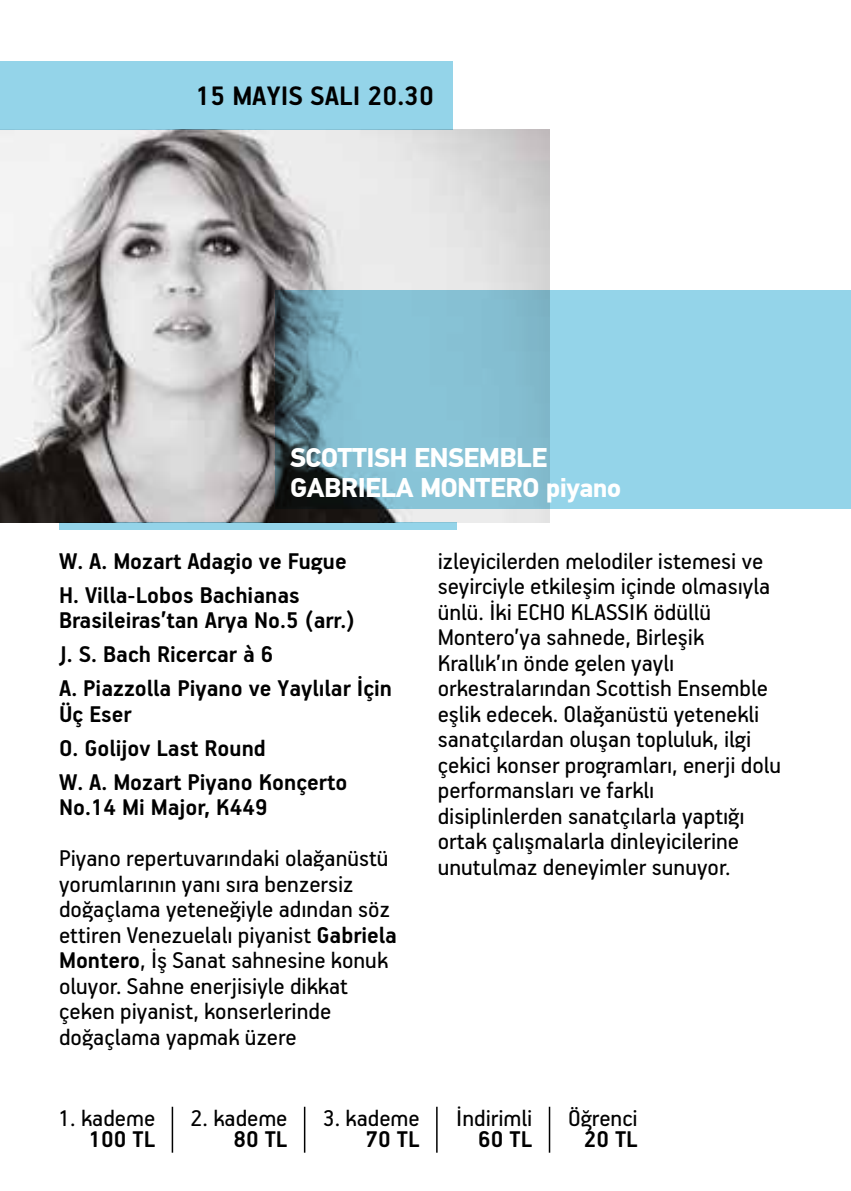
<style>
.page{position:relative;width:851px;height:1191px;background:#fff}
.page>*{position:absolute;margin:0;border:0;box-sizing:border-box;transform-origin:0 0}
.t1{font:700 30px "PF Handbook Pro";color:#000}
.t2{font:700 27px/30px "PF Din Text Pro";letter-spacing:-.02em;color:#fff}
.t3{font:25.5px/25.5px "PF Handbook Pro";color:#000}
.t4{font:700 25.5px/33.9px "PF Handbook Pro";color:#000}
.s1{font-weight:700}
</style>
<div class="page">
<img style="left:1px;top:129px;width:548px;height:393px">
<svg style="left:275px;top:291px;width:575px;height:218px;background:#86c0d3"></svg>
<div style="left:1px;top:61px;width:452px;height:68px;background:#94d4e9"></div>
<div style="left:59px;top:522px;width:398px;height:8px;background:#94d4e9"></div>
<hr style="left:172px;top:1106px;width:1px;height:46px;background:#000">
<hr style="left:304px;top:1106px;width:1px;height:46px;background:#000">
<hr style="left:436px;top:1106px;width:1px;height:46px;background:#000">
<hr style="left:548px;top:1106px;width:2px;height:46px;background:#000">
<p class="t1" style="left:195px;top:78px;width:240px">15 MAYIS SALI 20.30</p>
<p class="t2" style="left:290px;top:443px;width:332px">SCOTTISH ENSEMBLE<br>GABRIELA MONTERO piyano</p>
<p class="t4" style="left:59px;top:543px;width:289px">W. A. Mozart Adagio ve Fugue<br>H. Villa-Lobos Bachianas</p>
<p class="t4" style="left:59px;top:602px;width:334px">Brasileiras’tan Arya No.5 (arr.)<br>J. S. Bach Ricercar à 6<br>A. Piazzolla Piyano ve Yaylılar İçin</p>
<p class="t4" style="left:59px;top:696px;width:290px">Üç Eser<br>O. Golijov Last Round<br>W. A. Mozart Piyano Konçerto</p>
<p class="t4" style="left:59px;top:789px;width:210px">No.14 Mi Major, K449</p>
<p class="t3" style="left:59px;top:844px;width:339px">Piyano repertuvarındaki olağanüstü yorumlarının yanı sıra benzersiz doğaçlama yeteneğiyle adından söz ettiren Venezuelalı piyanist <span class="s1">Gabriela Montero</span>, İş Sanat sahnesine konuk oluyor. Sahne enerjisiyle dikkat çeken piyanist, konserlerinde doğaçlama yapmak üzere</p>
<p class="t3" style="left:437px;top:547px;width:345px">izleyicilerden melodiler istemesi ve seyirciyle etkileşim içinde olmasıyla ünlü. İki ECHO KLASSIK ödüllü Montero’ya sahnede, Birleşik Krallık’ın önde gelen yaylı orkestralarından Scottish Ensemble eşlik edecek. Olağanüstü yetenekli sanatçılardan oluşan topluluk, ilgi çekici konser programları, enerji dolu performansları ve farklı disiplinlerden sanatçılarla yaptığı ortak çalışmalarla dinleyicilerine unutulmaz deneyimler sunuyor.</p>
<p class="t3" style="left:58px;top:1104px;width:98px">1. kademe</p>
<p class="t4" style="left:88px;top:1121px;width:68px">100 TL</p>
<p class="t3" style="left:190px;top:1104px;width:98px">2. kademe</p>
<p class="t4" style="left:233px;top:1121px;width:56px">80 TL</p>
<p class="t3" style="left:322px;top:1104px;width:98px">3. kademe</p>
<p class="t4" style="left:365px;top:1121px;width:56px">70 TL</p>
<p class="t3" style="left:456px;top:1104px;width:78px">İndirimli</p>
<p class="t4" style="left:478px;top:1121px;width:56px">60 TL</p>
<p class="t3" style="left:568px;top:1104px;width:71px">Öğrenci</p>
<p class="t4" style="left:583px;top:1121px;width:56px">20 TL</p>
</div>
